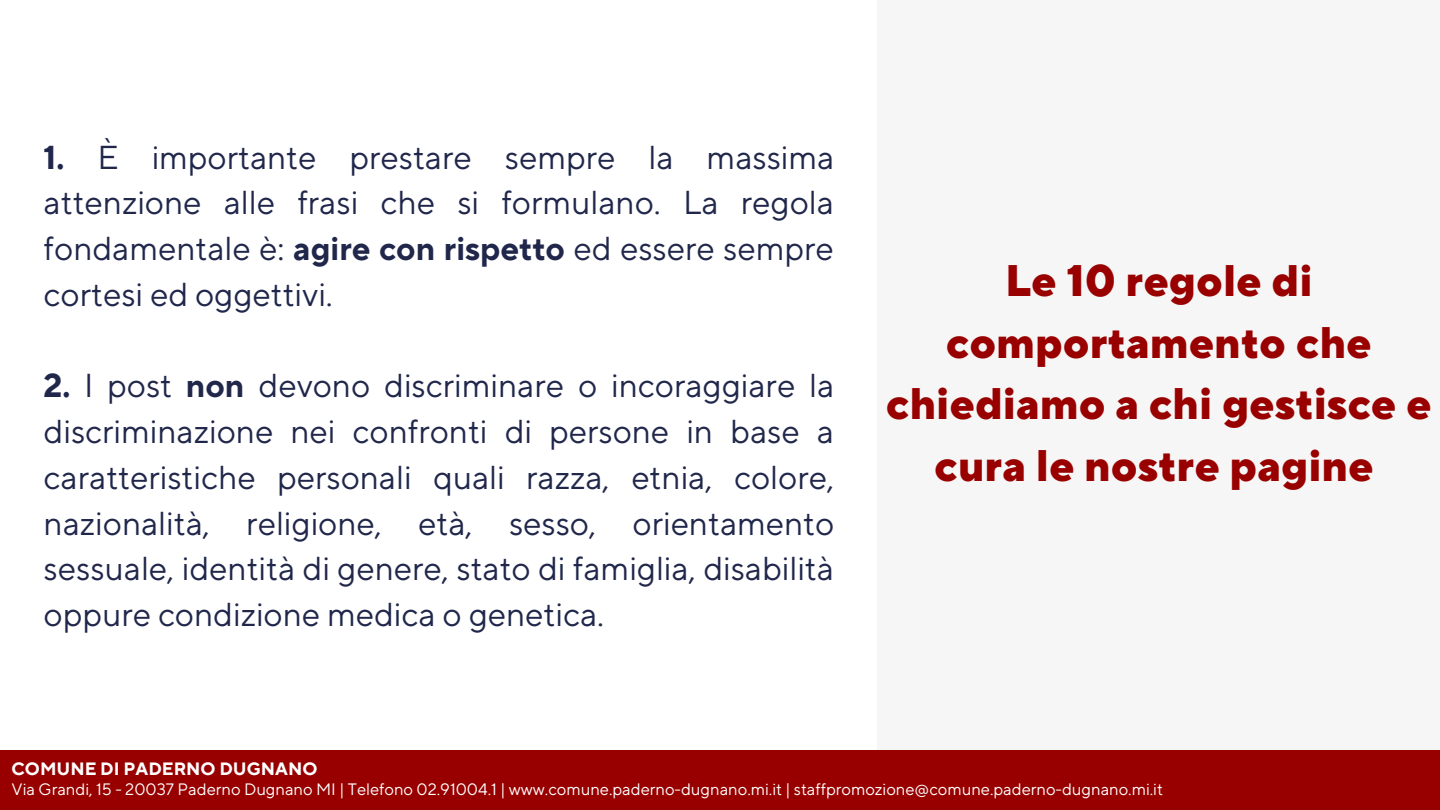
<style>
.page{position:relative;width:1440px;height:810px;background:#fff}
.page>*{position:absolute;margin:0;border:0;box-sizing:border-box;transform-origin:0 0}
.t1{font:800 44px/61.5px "TT Norms Pro";color:#900;text-align:center}
.t2{font:33px/45.8px "TT Norms Pro";color:#20274b;text-align:justify}
.t3{font:700 17.8px "TT Norms Pro";color:#fff}
.t4{font:16.5px "TT Norms Pro";color:#fff}
.s1{font-weight:700}
</style>
<div class="page">
<div style="left:0;top:750px;width:1440px;height:60px;background:#980000"></div>
<div style="left:878px;top:0;width:562px;height:750px;background:#f6f6f6"></div>
<p class="t2" style="left:44px;top:136px;width:792px"><span class="s1">1.</span> È importante prestare sempre la massima attenzione alle frasi che si formulano. La regola fondamentale è: <span class="s1">agire con rispetto</span> ed essere sempre cortesi ed oggettivi.</p>
<p class="t2" style="left:44px;top:364px;width:792px"><span class="s1">2.</span> I post <span class="s1">non</span> devono discriminare o incoraggiare la discriminazione nei confronti di persone in base a caratteristiche personali quali razza, etnia, colore, nazionalità, religione, età, sesso, orientamento sessuale, identità di genere, stato di famiglia, disabilità oppure condizione medica o genetica.</p>
<p class="t1" style="left:886px;top:252px;width:547px">Le 10 regole di comportamento che chiediamo a chi gestisce e cura le nostre pagine</p>
<p class="t3" style="left:12px;top:758px;width:307px">COMUNE DI PADERNO DUGNANO</p>
<p class="t4" style="left:12px;top:780px;width:1153px">Via Grandi, 15 - 20037 Paderno Dugnano MI | Telefono 02.91004.1 | www.comune.paderno-dugnano.mi.it | staffpromozione@comune.paderno-dugnano.mi.it</p>
</div>
